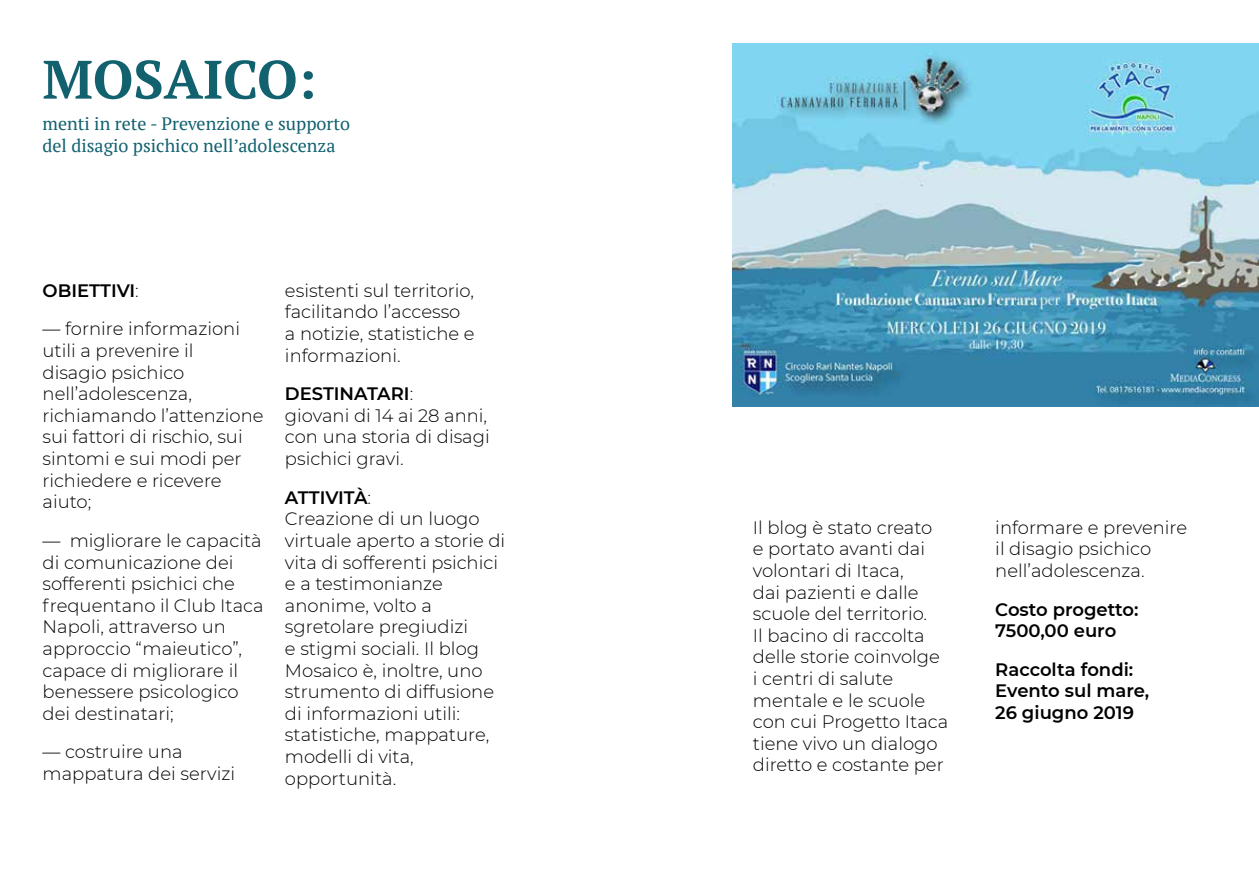
<style>
.page{position:relative;width:1259px;height:893px;background:#fff}
.page>*{position:absolute;margin:0;border:0;box-sizing:border-box;transform-origin:0 0}
.t1{font:700 54px "PT Serif";color:#12616f}
.t2{font:300 18px/21.6px "Montserrat";color:#000}
.t3{font:600 18px/21.6px "Montserrat";color:#000}
.t4{font:18px/21.6px "PT Serif";color:#12616f}
.s1{font-weight:300}
.s2{font-weight:600}
</style>
<div class="page">
<img style="left:732px;top:43px;width:526px;height:363px">
<h1 class="t1" style="left:43px;top:60px;width:275px">MOSAICO:</h1>
<p class="t4" style="left:43px;top:114px;width:309px">menti in rete - Prevenzione e supporto del disagio psichico nell’adolescenza</p>
<p class="t3" style="left:43px;top:280px;width:98px">OBIETTIVI<span class="s1">:</span></p>
<p class="t2" style="left:43px;top:319px;width:223px">— fornire informazioni utili a prevenire il<br>disagio psichico nell’adolescenza, richiamando l’attenzione sui fattori di rischio, sui sintomi e sui modi per richiedere e ricevere aiuto;</p>
<p class="t2" style="left:43px;top:530px;width:223px">— migliorare le capacità di comunicazione dei sofferenti psichici che frequentano il Club Itaca<br>Napoli, attraverso un approccio “maieutico”, capace di migliorare il benessere psicologico dei destinatari;</p>
<p class="t2" style="left:43px;top:741px;width:194px">— costruire una mappatura dei servizi</p>
<p class="t2" style="left:285px;top:280px;width:191px">esistenti sul territorio, facilitando l’accesso a notizie, statistiche e informazioni.</p>
<p class="t2" style="left:285px;top:383px;width:206px"><span class="s2">DESTINATARI</span>:<br>giovani di 14 ai 28 anni, con una storia di disagi psichici gravi.</p>
<p class="t2" style="left:285px;top:487px;width:222px"><span class="s2">ATTIVITÀ</span>:<br>Creazione di un luogo virtuale aperto a storie di vita di sofferenti psichici e a testimonianze anonime, volto a sgretolare pregiudizi<br>e stigmi sociali. Il blog<br>Mosaico è, inoltre, uno strumento di diffusione di informazioni utili: statistiche, mappature, modelli di vita, opportunità.</p>
<p class="t2" style="left:753px;top:517px;width:197px">Il blog è stato creato<br>e portato avanti dai volontari di Itaca,<br>dai pazienti e dalle scuole del territorio.<br>Il bacino di raccolta delle storie coinvolge i centri di salute mentale e le scuole con cui Progetto Itaca tiene vivo un dialogo diretto e costante per</p>
<p class="t2" style="left:995px;top:517px;width:193px">informare e prevenire il disagio psichico nell’adolescenza.</p>
<p class="t3" style="left:995px;top:599px;width:145px">Costo progetto:<br>7500,00 euro</p>
<p class="t3" style="left:995px;top:659px;width:156px">Raccolta fondi:<br>Evento sul mare,<br>26 giugno 2019</p>
</div>
